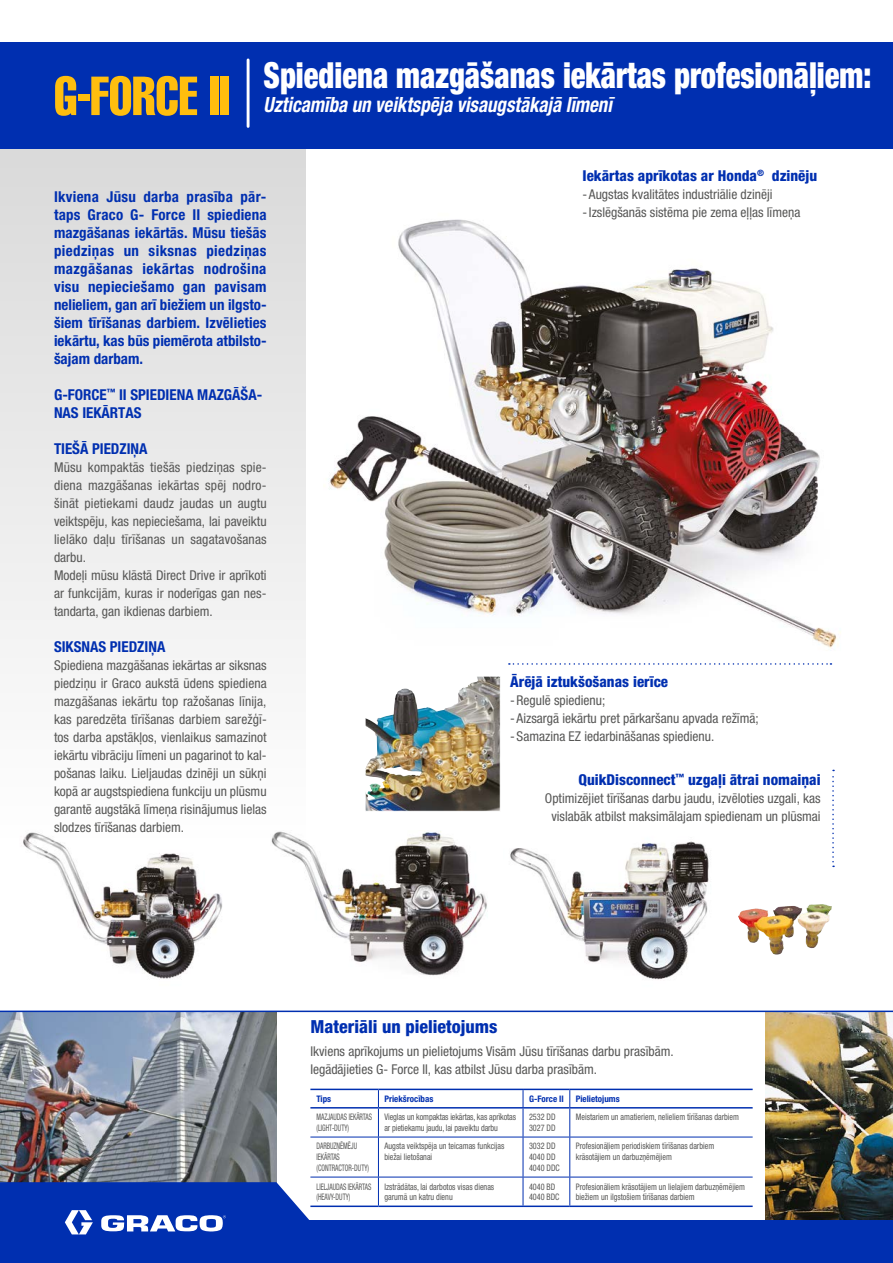
<style>
.page{position:relative;width:893px;height:1263px;background:#fff}
.page>*{position:absolute;margin:0;border:0;box-sizing:border-box;transform-origin:0 0}
.t1{font:54px "Helvetica LT Std Comp";color:#ffbe0e;scale:.93 1}
.t2{font:900 condensed 36px "Helvetica Neue LT Pro";color:#fff;scale:.85 1}
.t3{font:italic 700 condensed 21px "Helvetica Neue LT Pro";color:#fff;scale:.9 1}
.t4{font:800 condensed 18px "Helvetica Neue LT Pro";color:#002fb0}
.t5{font:700 condensed 15px/18px "Helvetica Neue LT Pro";color:#002fb0;text-align:justify}
.t6{font:800 condensed 15px "Helvetica Neue LT Pro";color:#002fb0}
.t7{font:condensed 13.5px/18px "Helvetica Neue LT Pro";color:#575756}
.t8{font:condensed 9px/10.8px "Helvetica Neue LT Pro";color:#575756;scale:.9 1}
.t9{font:condensed 9px/10.8px "Helvetica Neue LT Pro";color:#575756;scale:.73 1}
.t10{font:700 condensed 9px "Helvetica Neue LT Pro";color:#002fb0}
</style>
<div class="page">
<img style="left:329px;top:219px;width:512px;height:446px">
<div style="left:0;top:43px;width:893px;height:106px;background:#002fb0"></div>
<hr style="left:247px;top:60px;width:3px;height:66px;background:#fff">
<img style="left:367px;top:678px;width:132px;height:132px">
<div style="left:365px;top:676px;width:136px;height:136px;border:1px solid #fff"></div>
<img style="left:765px;top:1012px;width:128px;height:208px">
<img style="left:0;top:1012px;width:276px;height:170px">
<img style="left:510px;top:841px;width:199px;height:139px">
<img style="left:23px;top:838px;width:199px;height:141px">
<img style="left:738px;top:904px;width:94px;height:51px">
<svg style="left:509px;top:663px;width:322px;height:2px"></svg>
<svg style="left:832px;top:770px;width:2px;height:97px"></svg>
<hr style="left:0;top:1010px;width:893px;height:2px;background:#002fb0">
<img style="left:271px;top:831px;width:216px;height:145px">
<div style="left:0;top:1220px;width:893px;height:43px;background:#002fb0"></div>
<svg style="left:0;top:1182px;width:309px;height:52px"></svg>
<div style="left:0;top:149px;width:306px;height:689px;background:linear-gradient(to bottom,#dadada,#fefefe)"></div>
<hr style="left:310px;top:1089px;width:68px;height:1px;background:#002fb0">
<hr style="left:378px;top:1089px;width:145px;height:1px;background:#002fb0">
<hr style="left:523px;top:1089px;width:47px;height:1px;background:#002fb0">
<hr style="left:570px;top:1089px;width:183px;height:1px;background:#002fb0">
<hr style="left:310px;top:1107px;width:68px;height:1px;background:#002fb0">
<svg style="left:378px;top:1090px;width:1px;height:47px"></svg>
<hr style="left:378px;top:1107px;width:145px;height:1px;background:#002fb0">
<svg style="left:523px;top:1090px;width:1px;height:47px"></svg>
<hr style="left:523px;top:1107px;width:47px;height:1px;background:#002fb0">
<svg style="left:569px;top:1090px;width:1px;height:47px"></svg>
<hr style="left:570px;top:1107px;width:183px;height:1px;background:#002fb0">
<hr style="left:310px;top:1137px;width:68px;height:1px;background:#002fb0">
<hr style="left:378px;top:1137px;width:1px;height:40px;background:#002fb0">
<hr style="left:378px;top:1137px;width:145px;height:1px;background:#002fb0">
<hr style="left:523px;top:1137px;width:1px;height:40px;background:#002fb0">
<hr style="left:523px;top:1137px;width:47px;height:1px;background:#002fb0">
<hr style="left:569px;top:1137px;width:1px;height:40px;background:#002fb0">
<hr style="left:570px;top:1137px;width:183px;height:1px;background:#002fb0">
<hr style="left:310px;top:1177px;width:68px;height:1px;background:#002fb0">
<hr style="left:310px;top:1205px;width:68px;height:2px;background:#002fb0">
<svg style="left:378px;top:1178px;width:1px;height:27px"></svg>
<hr style="left:378px;top:1177px;width:145px;height:1px;background:#002fb0">
<hr style="left:378px;top:1205px;width:145px;height:2px;background:#002fb0">
<svg style="left:523px;top:1178px;width:1px;height:27px"></svg>
<hr style="left:523px;top:1177px;width:47px;height:1px;background:#002fb0">
<hr style="left:523px;top:1205px;width:47px;height:2px;background:#002fb0">
<svg style="left:569px;top:1177px;width:1px;height:28px"></svg>
<hr style="left:570px;top:1177px;width:183px;height:1px;background:#002fb0">
<hr style="left:570px;top:1205px;width:183px;height:2px;background:#002fb0">
<h1 class="t1" style="left:54px;top:62px;width:190px">G-FORCE II</h1>
<h2 class="t2" style="left:264px;top:53px;width:716px">Spiediena mazgāšanas iekārtas profesionāļiem:</h2>
<h3 class="t3" style="left:264px;top:92px;width:388px">Uzticamība un veiktspēja visaugstākajā līmenī</h3>
<p class="t5" style="left:54px;top:188px;width:214px">Ikviena Jūsu darba prasība pār&shy;taps Graco G- Force II spiediena mazgāšanas iekārtās. Mūsu tiešās piedziņas un siksnas piedziņas mazgāšanas iekārtas nodrošina visu nepieciešamo gan pavisam nelieliem, gan arī biežiem un ilgsto&shy;šiem tīrīšanas darbiem. Izvēlieties iekārtu, kas būs piemērota atbilsto&shy;šajam darbam.</p>
<p class="t5" style="left:54px;top:386px;width:210px">G-FORCE<sup>™</sup> II SPIEDIENA MAZGĀŠA-<br>NAS IEKĀRTAS</p>
<p class="t5" style="left:54px;top:440px;width:95px">TIEŠĀ PIEDZIŅA</p>
<p class="t7" style="left:54px;top:458px;width:214px">Mūsu kompaktās tiešās piedziņas spie&shy;diena mazgāšanas iekārtas spēj nodro&shy;šināt pietiekami daudz jaudas un augtu veiktspēju, kas nepieciešama, lai paveiktu lielāko daļu tīrīšanas un sagatavošanas darbu.<br>Modeļi mūsu klāstā Direct Drive ir aprīkoti ar funkcijām, kuras ir noderīgas gan nes&shy;tandarta, gan ikdienas darbiem.</p>
<p class="t5" style="left:54px;top:638px;width:113px">SIKSNAS PIEDZIŅA</p>
<p class="t7" style="left:54px;top:656px;width:214px;text-align:justify">Spiediena mazgāšanas iekārtas ar siksnas piedziņu ir Graco aukstā ūdens spiediena mazgāšanas iekārtu top ražošanas līnija, kas paredzēta tīrīšanas darbiem sarežģī&shy;tos darba apstākļos, vienlaikus samazinot iekārtu vibrāciju līmeni un pagarinot to kal&shy;pošanas laiku. Lieljaudas dzinēji un sūkņi kopā ar augstspiediena funkciju un plūsmu garantē augstākā līmeņa risinājumus lielas slodzes tīrīšanas darbiem.</p>
<p class="t6" style="left:583px;top:166px;width:236px">Iekārtas aprīkotas ar Honda<sup>®</sup> dzinēju</p>
<p class="t7" style="left:583px;top:185px;width:219px">-Augstas kvalitātes industriālie dzinēji -Izslēgšanās sistēma pie zema eļļas līmeņa</p>
<p class="t6" style="left:510px;top:672px;width:159px">Ārējā iztukšošanas ierīce</p>
<p class="t7" style="left:510px;top:691px;width:250px">-Regulē spiedienu;<br>-Aizsargā iekārtu pret pārkaršanu apvada režīmā; -Samazina EZ iedarbināšanas spiedienu.</p>
<p class="t6" style="left:579px;top:770px;width:244px">QuikDisconnect<sup>™</sup> uzgaļi ātrai nomaiņai</p>
<p class="t7" style="left:545px;top:789px;width:277px;text-align:center">Optimizējiet tīrīšanas darbu jaudu, izvēloties uzgali, kas vislabāk atbilst maksimālajam spiedienam un plūsmai</p>
<h3 class="t4" style="left:310px;top:1016px;width:189px">Materiāli un pielietojums</h3>
<p class="t7" style="left:310px;top:1042px;width:365px">Ikviens aprīkojums un pielietojums Visām Jūsu tīrīšanas darbu prasībām.<br>Iegādājieties G- Force II, kas atbilst Jūsu darba prasībām.</p>
<p class="t10" style="left:316px;top:1093px;width:16px">Tips</p>
<p class="t10" style="left:384px;top:1093px;width:50px">Priekšrocības</p>
<p class="t10" style="left:529px;top:1093px;width:36px">G-Force II</p>
<p class="t10" style="left:576px;top:1093px;width:45px">Pielietojums</p>
<p class="t9" style="left:316px;top:1111px;width:78px">MAZJAUDAS IEKĀRTAS (LIGHT-DUTY)</p>
<p class="t8" style="left:384px;top:1111px;width:148px">Vieglas un kompaktas iekārtas, kas aprīkotas ar pietiekamu jaudu, lai paveiktu darbu</p>
<p class="t8" style="left:529px;top:1111px;width:31px">2532 DD<br>3027 DD</p>
<p class="t8" style="left:576px;top:1111px;width:183px">Meistariem un amatieriem, nelieliem tīrīšanas darbiem</p>
<p class="t9" style="left:316px;top:1141px;width:74px">DARBUZŅĒMĒJU<br>IEKĀRTAS (CONTRACTOR-DUTY)</p>
<p class="t8" style="left:384px;top:1141px;width:135px">Augsta veiktspēja un teicamas funkcijas biežai lietošanai</p>
<p class="t8" style="left:529px;top:1141px;width:36px">3032 DD<br>4040 DD<br>4040 DDC</p>
<p class="t8" style="left:576px;top:1141px;width:155px">Profesionāļiem periodiskiem tīrīšanas darbiem krāsotājiem un darbuzņēmējiem</p>
<p class="t9" style="left:316px;top:1181px;width:77px">LIELJAUDAS IEKĀRTAS (HEAVY-DUTY)</p>
<p class="t8" style="left:384px;top:1181px;width:123px">Izstrādātas, lai darbotos visas dienas garumā un katru dienu</p>
<p class="t8" style="left:529px;top:1181px;width:35px">4040 BD<br>4040 BDC</p>
<p class="t8" style="left:576px;top:1181px;width:190px">Profesionāliem krāsotājiem un lielajiem darbuzņēmējiem biežiem un ilgstošiem tīrīšanas darbiem</p>
</div>
